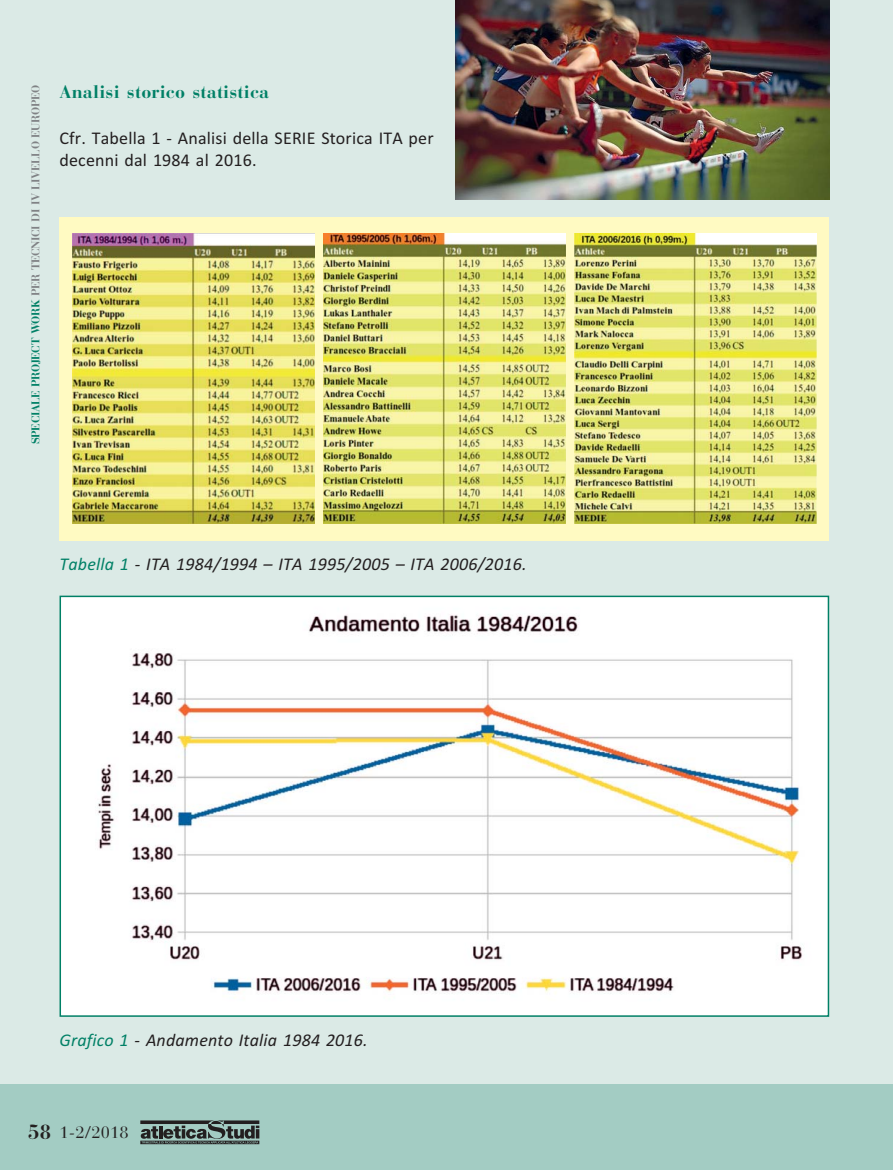
<style>
.page{position:relative;width:893px;height:1170px;background:#fff}
.page>*{position:absolute;margin:0;border:0;box-sizing:border-box;transform-origin:0 0}
.t1{font:italic 18px "Calibri";letter-spacing:.01em;color:#231f20}
.t2{font:18px/22.5px "Calibri";letter-spacing:.01em;color:#231f20}
.t3{font:700 18px "Bauer Bodoni";letter-spacing:.01em;color:#008066}
.t4{font:16.5px "Bauer Bodoni";color:#231f20}
.t5{font:700 11.25px "Bauer Bodoni";letter-spacing:-.035em;color:#808285}
.s1{color:#008066}
.s2{font-weight:700;font-size:20.25px}
</style>
<div class="page">
<div style="left:0;top:0;width:893px;height:1092px;background:#dbeae6"></div>
<div style="left:0;top:1084px;width:893px;height:85px;background:#a3ccc3"></div>
<div style="left:60px;top:217px;width:769px;height:323px;background:#fffac2"></div>
<img style="left:72px;top:234px;width:243px;height:289px">
<img style="left:323px;top:234px;width:243px;height:289px">
<img style="left:574px;top:234px;width:242px;height:289px">
<div style="left:61px;top:597px;width:767px;height:418px;background:#fff"></div>
<img style="left:98px;top:614px;width:705px;height:384px">
<div style="left:60px;top:595px;width:769px;height:421px;border:2px solid #008066"></div>
<img style="left:455px;top:0;width:374px;height:200px">
<svg style="left:140px;top:1120px;width:119px;height:24px"></svg>
<p class="t5" style="left:31px;top:444px;width:360px;rotate:-90deg"><span class="s1">SPECIALE PROJECT WORK</span> PER TECNICI DI IV LIVELLO EUROPEO</p>
<p class="t3" style="left:60px;top:85px;width:211px">Analisi storico statistica</p>
<p class="t2" style="left:60px;top:128px;width:376px">Cfr. Tabella 1 - Analisi della SERIE Storica ITA per decenni dal 1984 al 2016.</p>
<p class="t1" style="left:60px;top:557px;width:469px"><span class="s1">Tabella 1</span> - ITA 1984/1994 – ITA 1995/2005 – ITA 2006/2016.</p>
<p class="t1" style="left:60px;top:1034px;width:310px"><span class="s1">Grafico 1</span> - Andamento Italia 1984 2016.</p>
<p class="t4" style="left:28px;top:1125px;width:102px"><span class="s2">58</span> 1-2/2018</p>
</div>
